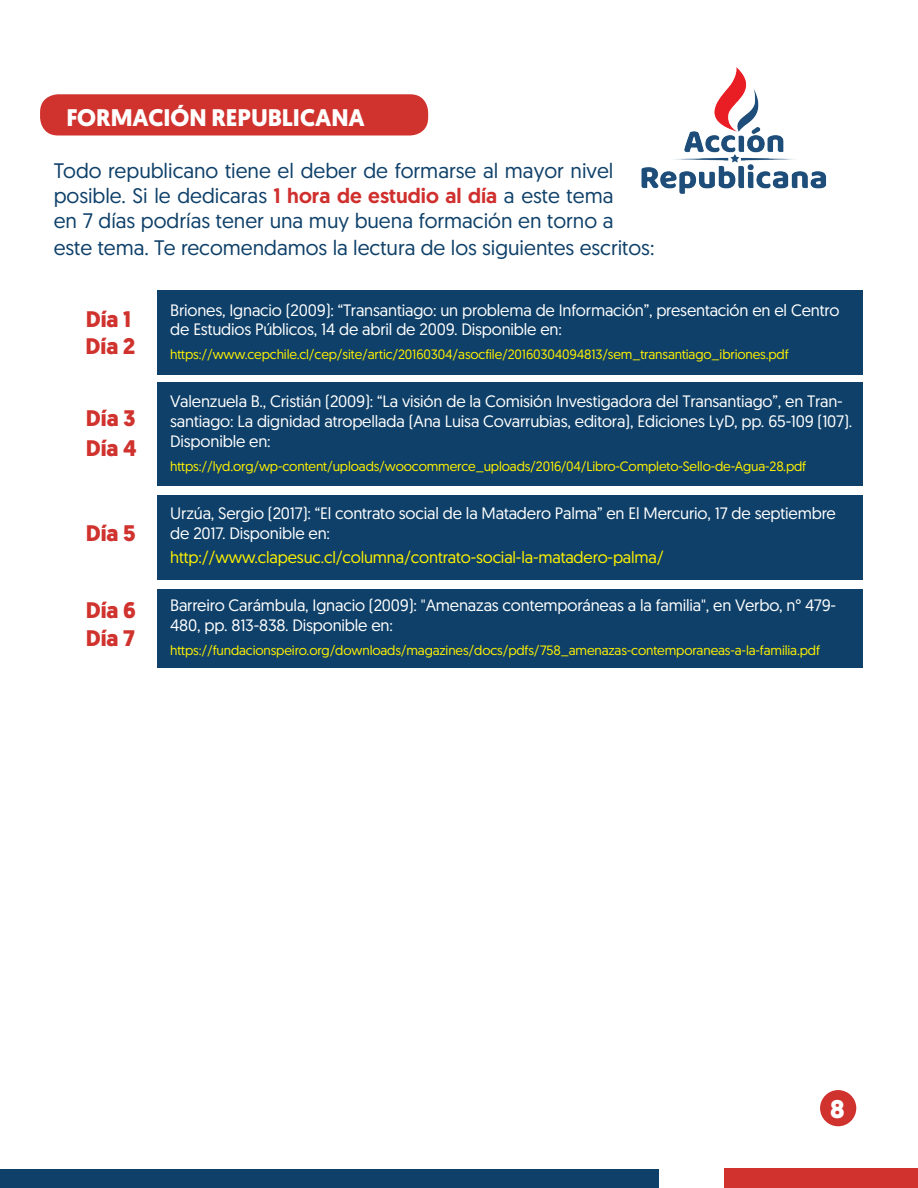
<style>
.page{position:relative;width:918px;height:1188px;background:#fff}
.page>*{position:absolute;margin:0;border:0;box-sizing:border-box;transform-origin:0 0}
.t1{font:700 25.5px "Geomanist";color:#fff}
.t2{font:700 24px "Geomanist";color:#fff}
.t3{font:700 22.5px/26.7px "Geomanist";color:#d0322e}
.t4{font:21px/25.8px "Geomanist";color:#0e4069}
.t5{font:16.5px/19.8px "Geomanist";letter-spacing:-.01em;color:#fff}
.t6{font:16.5px "Geomanist";letter-spacing:-.01em;color:#fff101}
.t7{font:13.5px "Geomanist";letter-spacing:-.01em;color:#fff101}
.s1{font-weight:500;color:#cf302e}
</style>
<div class="page">
<div style="left:820px;top:1090px;width:36px;height:36px;background:#d0322e;border-radius:50%"></div>
<div style="left:0;top:1169px;width:918px;height:19px;background:#0e4069"></div>
<div style="left:660px;top:1168px;width:258px;height:20px;background:#fff"></div>
<div style="left:724px;top:1168px;width:194px;height:20px;background:#d1322e"></div>
<img style="left:641px;top:67px;width:186px;height:127px">
<div style="left:157px;top:290px;width:706px;height:84px;background:#0e4069"></div>
<div style="left:157px;top:383px;width:706px;height:103px;background:#0e4069"></div>
<div style="left:157px;top:495px;width:706px;height:84px;background:#0e4069"></div>
<div style="left:157px;top:589px;width:706px;height:79px;background:#0e4069"></div>
<div style="left:40px;top:94px;width:388px;height:41px;background:#d0322e;border-radius:18px"></div>
<h2 class="t2" style="left:66px;top:101px;width:300px">FORMACIÓN REPUBLICANA</h2>
<p class="t4" style="left:54px;top:157px;width:602px">Todo republicano tiene el deber de formarse al mayor nivel posible. Si le dedicaras <span class="s1">1 hora de estudio al día</span> a este tema<br>en 7 días podrías tener una muy buena formación en torno a este tema. Te recomendamos la lectura de los siguientes escritos:</p>
<h3 class="t3" style="left:86px;top:306px;width:51px">Día 1<br>Día 2</h3>
<h3 class="t3" style="left:86px;top:403px;width:52px;line-height:30.2px">Día 3<br>Día 4</h3>
<h3 class="t3" style="left:86px;top:519px;width:51px">Día 5</h3>
<h3 class="t3" style="left:86px;top:596px;width:52px;line-height:28.3px">Día 6<br>Día 7</h3>
<p class="t5" style="left:170px;top:299px;width:671px">Briones, Ignacio (2009): “Transantiago: un problema de Información”, presentación en el Centro de Estudios Públicos, 14 de abril de 2009. Disponible en:</p>
<p class="t7" style="left:170px;top:346px;width:620px">https://www.cepchile.cl/cep/site/artic/20160304/asocfile/20160304094813/sem_transantiago_ibriones.pdf</p>
<p class="t5" style="left:170px;top:391px;width:684px">Valenzuela B., Cristián (2009): “La visión de la Comisión Investigadora del Transantiago”, en Tran&shy;santiago: La dignidad atropellada (Ana Luisa Covarrubias, editora), Ediciones LyD, pp. 65-109 (107).<br>Disponible en:</p>
<p class="t7" style="left:170px;top:458px;width:638px">https://lyd.org/wp-content/uploads/woocommerce_uploads/2016/04/Libro-Completo-Sello-de-Agua-28.pdf</p>
<p class="t5" style="left:170px;top:503px;width:667px">Urzúa, Sergio (2017): “El contrato social de la Matadero Palma” en El Mercurio, 17 de septiembre de 2017. Disponible en:</p>
<p class="t6" style="left:170px;top:547px;width:495px">http://www.clapesuc.cl/columna/contrato-social-la-matadero-palma/</p>
<p class="t5" style="left:170px;top:595px;width:667px">Barreiro Carámbula, Ignacio (2009): "Amenazas contemporáneas a la familia", en Verbo, n° 479-<br>480, pp. 813-838. Disponible en:</p>
<p class="t7" style="left:170px;top:642px;width:651px">https://fundacionspeiro.org/downloads/magazines/docs/pdfs/758_amenazas-contemporaneas-a-la-familia.pdf</p>
<h1 class="t1" style="left:830px;top:1092px;width:16px">8</h1>
</div>
